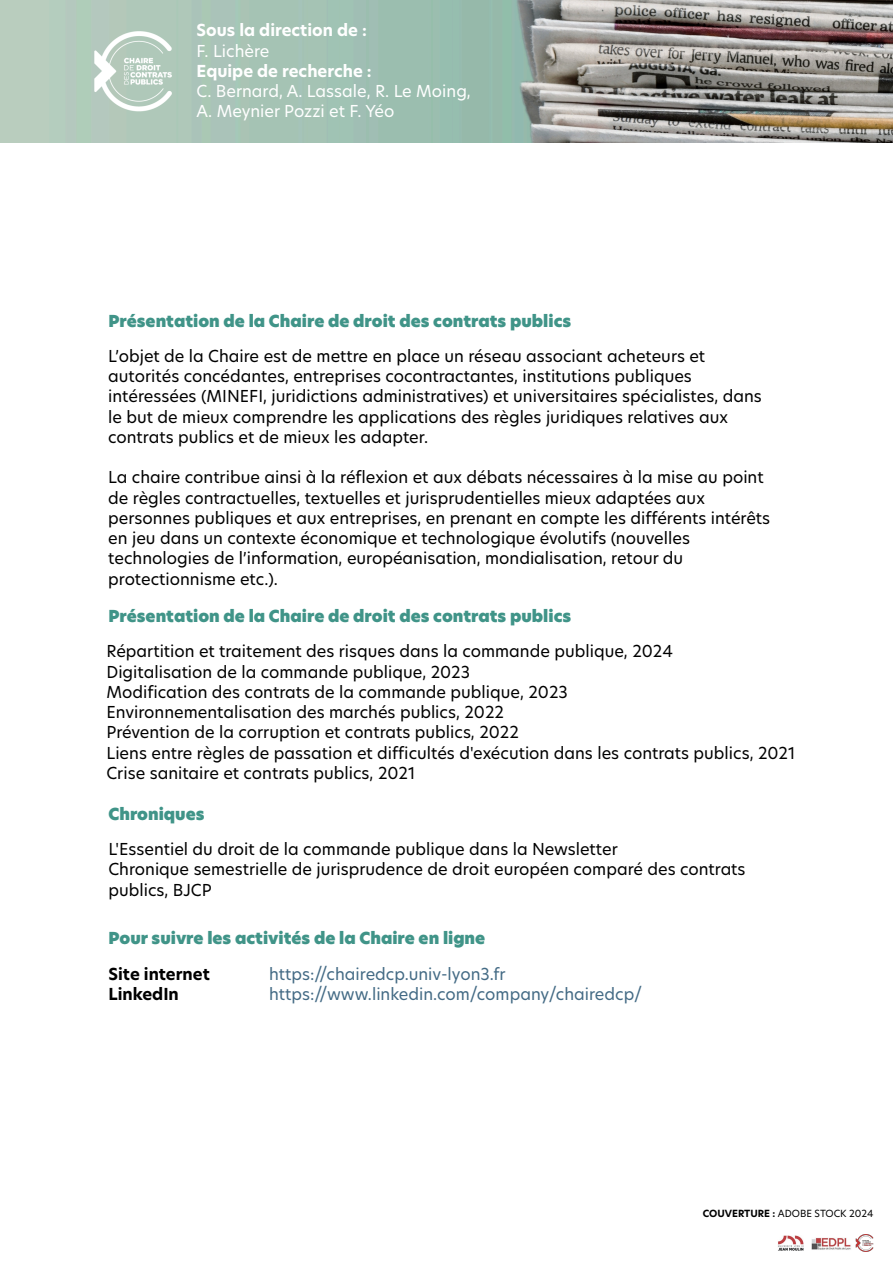
<style>
.page{position:relative;width:893px;height:1263px;background:#fff}
.page>*{position:absolute;margin:0;border:0;box-sizing:border-box;transform-origin:0 0}
.t1{font:16.2px/20.2px "New Hero";color:#000}
.t2{font:16.2px "New Hero Super";color:#409488}
.t3{font:16.2px/20.2px "New Hero";color:#446b85}
.t4{font:16.2px/20.2px "New Hero";color:#fff}
.t5{font:700 16.2px "New Hero";color:#fff}
.t6{font:700 16.2px/20.2px "New Hero";color:#000}
.t7{font:9.75px "New Hero";color:#000}
.s1{font-weight:700}
</style>
<div class="page">
<img style="left:0;top:0;width:893px;height:143px">
<img style="left:60px;top:0;width:146px;height:143px">
<img style="left:778px;top:1236px;width:25px;height:15px">
<img style="left:812px;top:1238px;width:37px;height:12px">
<img style="left:849px;top:1234px;width:25px;height:18px">
<p class="t5" style="left:197px;top:19px;width:172px">Sous la direction de :</p>
<p class="t4" style="left:197px;top:40px;width:74px">F. Lichère</p>
<p class="t5" style="left:197px;top:60px;width:177px">Equipe de recherche :</p>
<p class="t4" style="left:197px;top:81px;width:276px">C. Bernard, A. Lassale, R. Le Moing,<br>A. Meynier Pozzi et F. Yéo</p>
<p class="t2" style="left:108px;top:310px;width:464px">Présentation de la Chaire de droit des contrats publics</p>
<p class="t1" style="left:108px;top:345px;width:655px">L’objet de la Chaire est de mettre en place un réseau associant acheteurs et autorités concédantes, entreprises cocontractantes, institutions publiques intéressées (MINEFI, juridictions administratives) et universitaires spécialistes, dans le but de mieux comprendre les applications des règles juridiques relatives aux contrats publics et de mieux les adapter.</p>
<p class="t1" style="left:108px;top:467px;width:663px">La chaire contribue ainsi à la réflexion et aux débats nécessaires à la mise au point de règles contractuelles, textuelles et jurisprudentielles mieux adaptées aux personnes publiques et aux entreprises, en prenant en compte les différents intérêts en jeu dans un contexte économique et technologique évolutifs (nouvelles technologies de l’information, européanisation, mondialisation, retour du protectionnisme etc.).</p>
<p class="t2" style="left:108px;top:605px;width:464px">Présentation de la Chaire de droit des contrats publics</p>
<p class="t1" style="left:106px;top:641px;width:690px">Répartition et traitement des risques dans la commande publique, 2024<br>Digitalisation de la commande publique, 2023<br>Modification des contrats de la commande publique, 2023<br>Environnementalisation des marchés publics, 2022<br>Prévention de la corruption et contrats publics, 2022<br>Liens entre règles de passation et difficultés d'exécution dans les contrats publics, 2021<br>Crise sanitaire et contrats publics, 2021</p>
<p class="t2" style="left:108px;top:803px;width:98px">Chroniques</p>
<p class="t1" style="left:108px;top:839px;width:639px">L'Essentiel du droit de la commande publique dans la Newsletter<br>Chronique semestrielle de jurisprudence de droit européen comparé des contrats publics, BJCP</p>
<p class="t2" style="left:108px;top:927px;width:378px">Pour suivre les activités de la Chaire en ligne</p>
<p class="t6" style="left:108px;top:963px;width:103px">Site internet<br>LinkedIn</p>
<p class="t3" style="left:269px;top:963px;width:374px">https://chairedcp.univ-lyon3.fr https://www.linkedin.com/company/chairedcp/</p>
<p class="t7" style="left:703px;top:1207px;width:172px"><span class="s1">COUVERTURE :</span> ADOBE STOCK 2024</p>
</div>
